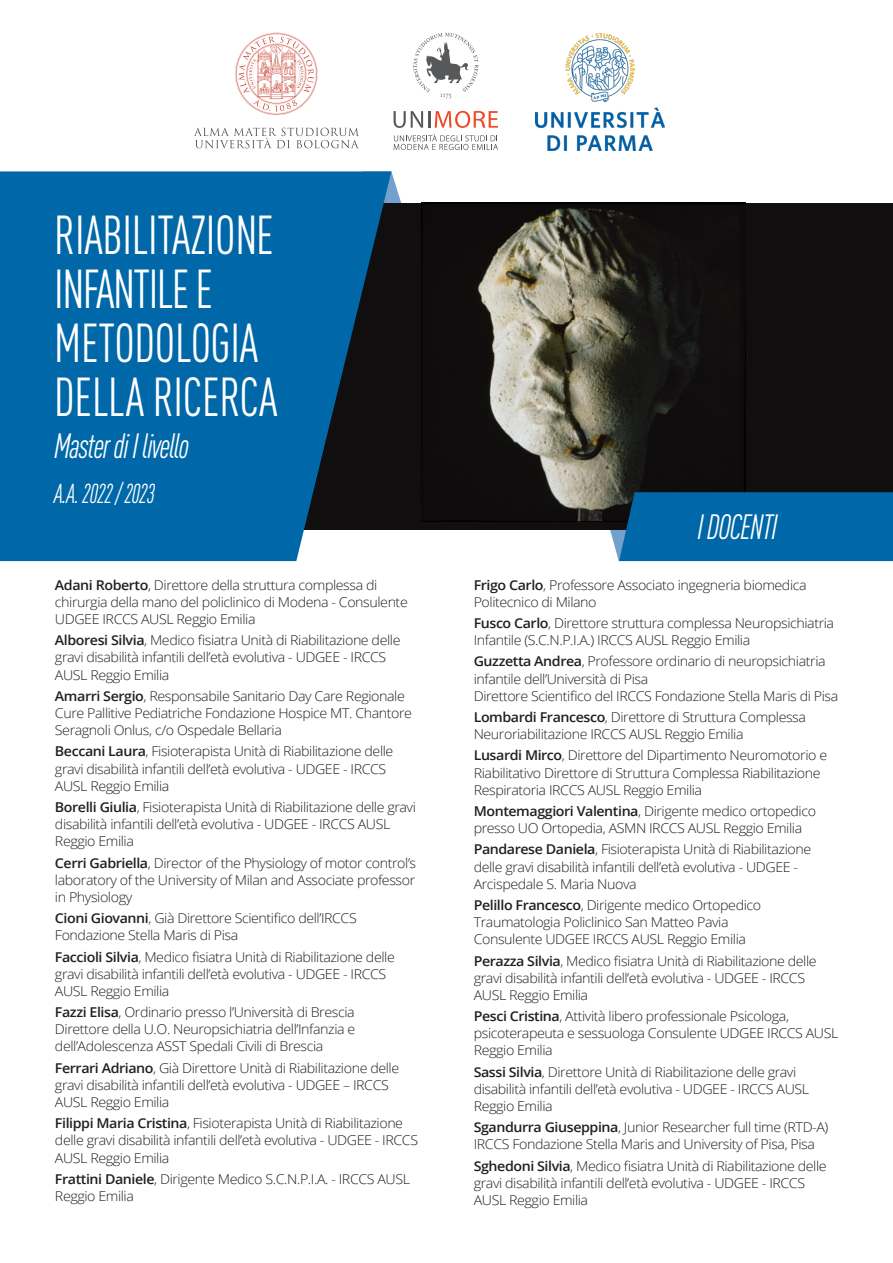
<style>
.page{position:relative;width:893px;height:1263px;background:#fff}
.page>*{position:absolute;margin:0;border:0;box-sizing:border-box;transform-origin:0 0}
.t1{font:condensed 54px/54px "DINOT";letter-spacing:-.005em;color:#fff;scale:.9 1}
.t2{font:italic condensed 34.65px "DINOT";letter-spacing:-.03em;color:#fff;scale:.9 1}
.t3{font:italic condensed 27px "DINOT";letter-spacing:-.03em;color:#fff;scale:.9 1}
.t4{font:300 13.5px/17.1px "Open Sans";letter-spacing:-.03em;color:#231f20;scale:1.05 1}
.s1{font-weight:600}
</style>
<div class="page">
<svg style="left:391px;top:171px;width:11px;height:32px"></svg>
<div style="left:285px;top:203px;width:608px;height:327px;background:#100e0f"></div>
<img style="left:421px;top:203px;width:324px;height:318px">
<svg style="left:600px;top:491px;width:293px;height:70px;background:#0966a0"></svg>
<svg style="left:0;top:171px;width:391px;height:390px;background:#06619a"></svg>
<svg style="left:235px;top:33px;width:82px;height:82px"></svg>
<svg style="left:194px;top:128px;width:165px;height:20px"></svg>
<svg style="left:394px;top:111px;width:104px;height:17px"></svg>
<svg style="left:394px;top:134px;width:104px;height:16px"></svg>
<svg style="left:413px;top:33px;width:65px;height:66px"></svg>
<img style="left:535px;top:34px;width:129px;height:116px">
<p class="t1" style="left:54px;top:208px;width:250px">RIABILITAZIONE<br>INFANTILE E<br>METODOLOGIA<br>DELLA RICERCA</p>
<p class="t2" style="left:54px;top:425px;width:152px">Master di I livello</p>
<p class="t3" style="left:54px;top:478px;width:114px">A.A. 2022 / 2023</p>
<p class="t4" style="left:55px;top:576px;width:338px"><span class="s1">Adani Roberto</span>, Direttore della struttura complessa di chirurgia della mano del policlinico di Modena - Consulente<br>UDGEE IRCCS AUSL Reggio Emilia</p>
<p class="t4" style="left:55px;top:631px;width:331px"><span class="s1">Alboresi Silvia</span>, Medico fisiatra Unità di Riabilitazione delle gravi disabilità infantili dell’età evolutiva - UDGEE - IRCCS<br>AUSL Reggio Emilia</p>
<p class="t4" style="left:55px;top:687px;width:342px"><span class="s1">Amarri Sergio</span>, Responsabile Sanitario Day Care Regionale<br>Cure Pallitive Pediatriche Fondazione Hospice MT. Chantore<br>Seragnoli Onlus, c/o Ospedale Bellaria</p>
<p class="t4" style="left:55px;top:743px;width:324px"><span class="s1">Beccani Laura</span>, Fisioterapista Unità di Riabilitazione delle gravi disabilità infantili dell’età evolutiva - UDGEE - IRCCS<br>AUSL Reggio Emilia</p>
<p class="t4" style="left:55px;top:798px;width:345px"><span class="s1">Borelli Giulia</span>, Fisioterapista Unità di Riabilitazione delle gravi disabilità infantili dell’età evolutiva - UDGEE - IRCCS AUSL<br>Reggio Emilia</p>
<p class="t4" style="left:55px;top:854px;width:346px;text-align:justify"><span class="s1">Cerri Gabriella</span>, Director of the Physiology of motor control’s laboratory of the University of Milan and Associate professor in Physiology</p>
<p class="t4" style="left:55px;top:909px;width:289px"><span class="s1">Cioni Giovanni</span>, Già Direttore Scientifico dell’IRCCS<br>Fondazione Stella Maris di Pisa</p>
<p class="t4" style="left:55px;top:948px;width:325px"><span class="s1">Faccioli Silvia</span>, Medico fisiatra Unità di Riabilitazione delle gravi disabilità infantili dell’età evolutiva - UDGEE - IRCCS<br>AUSL Reggio Emilia</p>
<p class="t4" style="left:55px;top:1003px;width:288px;text-align:justify"><span class="s1">Fazzi Elisa</span>, Ordinario presso l’Università di Brescia Direttore della U.O. Neuropsichiatria dell’Infanzia e dell’Adolescenza ASST Spedali Civili di Brescia</p>
<p class="t4" style="left:55px;top:1059px;width:329px"><span class="s1">Ferrari Adriano</span>, Già Direttore Unità di Riabilitazione delle gravi disabilità infantili dell’età evolutiva - UDGEE – IRCCS<br>AUSL Reggio Emilia</p>
<p class="t4" style="left:55px;top:1114px;width:347px"><span class="s1">Filippi Maria Cristina</span>, Fisioterapista Unità di Riabilitazione delle gravi disabilità infantili dell’età evolutiva - UDGEE - IRCCS<br>AUSL Reggio Emilia</p>
<p class="t4" style="left:55px;top:1170px;width:340px"><span class="s1">Frattini Daniele</span>, Dirigente Medico S.C.N.P.I.A. - IRCCS AUSL<br>Reggio Emilia</p>
<p class="t2" style="left:697px;top:506px;width:90px">I DOCENTI</p>
<p class="t4" style="left:474px;top:576px;width:319px"><span class="s1">Frigo Carlo</span>, Professore Associato ingegneria biomedica<br>Politecnico di Milano</p>
<p class="t4" style="left:474px;top:614px;width:345px"><span class="s1">Fusco Carlo</span>, Direttore struttura complessa Neuropsichiatria<br>Infantile (S.C.N.P.I.A.) IRCCS AUSL Reggio Emilia</p>
<p class="t4" style="left:474px;top:653px;width:349px"><span class="s1">Guzzetta Andrea</span>, Professore ordinario di neuropsichiatria infantile dell’Università di Pisa<br>Direttore Scientifico del IRCCS Fondazione Stella Maris di Pisa</p>
<p class="t4" style="left:474px;top:708px;width:318px"><span class="s1">Lombardi Francesco</span>, Direttore di Struttura Complessa<br>Neuroriabilitazione IRCCS AUSL Reggio Emilia</p>
<p class="t4" style="left:474px;top:747px;width:338px"><span class="s1">Lusardi Mirco</span>, Direttore del Dipartimento Neuromotorio e<br>Riabilitativo Direttore di Struttura Complessa Riabilitazione<br>Respiratoria IRCCS AUSL Reggio Emilia</p>
<p class="t4" style="left:474px;top:802px;width:327px"><span class="s1">Montemaggiori Valentina</span>, Dirigente medico ortopedico presso UO Ortopedia, ASMN IRCCS AUSL Reggio Emilia</p>
<p class="t4" style="left:474px;top:841px;width:323px"><span class="s1">Pandarese Daniela</span>, Fisioterapista Unità di Riabilitazione delle gravi disabilità infantili dell’età evolutiva - UDGEE -<br>Arcispedale S. Maria Nuova</p>
<p class="t4" style="left:474px;top:896px;width:275px"><span class="s1">Pelillo Francesco</span>, Dirigente medico Ortopedico<br>Traumatologia Policlinico San Matteo Pavia<br>Consulente UDGEE IRCCS AUSL Reggio Emilia</p>
<p class="t4" style="left:474px;top:952px;width:328px"><span class="s1">Perazza Silvia</span>, Medico fisiatra Unità di Riabilitazione delle gravi disabilità infantili dell’età evolutiva - UDGEE - IRCCS<br>AUSL Reggio Emilia</p>
<p class="t4" style="left:474px;top:1007px;width:349px"><span class="s1">Pesci Cristina</span>, Attività libero professionale Psicologa, psicoterapeuta e sessuologa Consulente UDGEE IRCCS AUSL<br>Reggio Emilia</p>
<p class="t4" style="left:474px;top:1063px;width:321px"><span class="s1">Sassi Silvia</span>, Direttore Unità di Riabilitazione delle gravi disabilità infantili dell’età evolutiva - UDGEE - IRCCS AUSL<br>Reggio Emilia</p>
<p class="t4" style="left:474px;top:1118px;width:339px"><span class="s1">Sgandurra Giuseppina</span>, Junior Researcher full time (RTD-A)<br>IRCCS Fondazione Stella Maris and University of Pisa, Pisa</p>
<p class="t4" style="left:474px;top:1157px;width:338px"><span class="s1">Sghedoni Silvia</span>, Medico fisiatra Unità di Riabilitazione delle gravi disabilità infantili dell’età evolutiva - UDGEE - IRCCS<br>AUSL Reggio Emilia</p>
</div>
